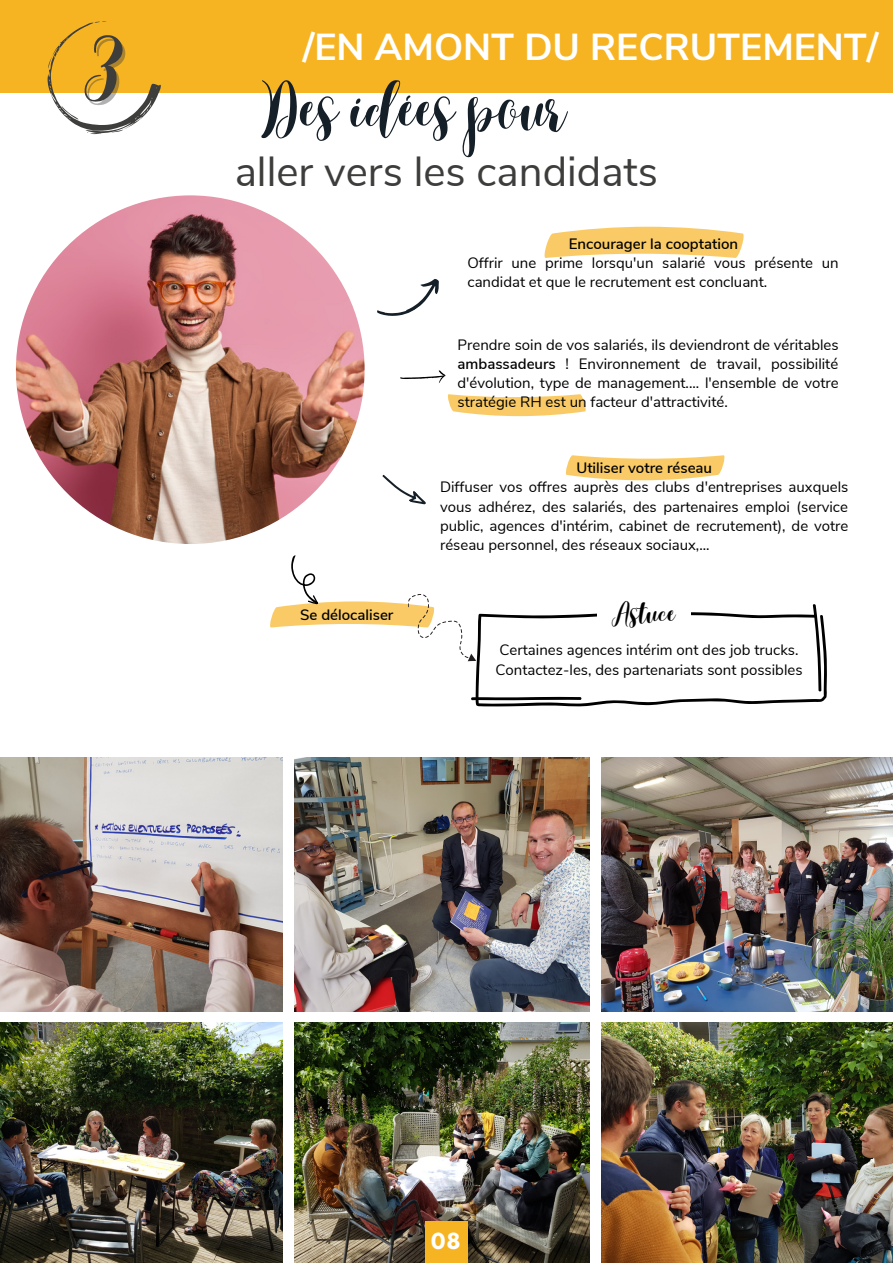
<style>
.page{position:relative;width:893px;height:1264px;background:#fff}
.page>*{position:absolute;margin:0;border:0;box-sizing:border-box;transform-origin:0 0}
.t1{font:300 50.55px "Best";color:#151f28}
.t2{font:42px "Nunito Sans";color:#3d3d3c}
.t3{font:700 37.5px "Nunito Sans";color:#fff}
.t4{font:300 22.5px "Best";color:#000}
.t5{font:700 19.65px "League Spartan";color:#fff}
.t6{font:15px/19px "Nunito Sans";color:#000;text-align:justify}
.t7{font:600 15px "Nunito Sans";color:#000}
.s1{font-weight:600}
</style>
<div class="page">
<img style="left:0;top:758px;width:283px;height:253px">
<img style="left:294px;top:758px;width:296px;height:253px">
<img style="left:601px;top:758px;width:291px;height:253px">
<img style="left:294px;top:1022px;width:296px;height:240px">
<img style="left:601px;top:1022px;width:291px;height:240px">
<img style="left:0;top:1022px;width:283px;height:240px">
<div style="left:424px;top:1221px;width:43px;height:40px;background:#f7b422"></div>
<svg style="left:544px;top:227px;width:200px;height:31px"></svg>
<img style="left:16px;top:195px;width:348px;height:349px;border-radius:50%">
<svg style="left:448px;top:394px;width:138px;height:22px"></svg>
<svg style="left:565px;top:455px;width:160px;height:25px"></svg>
<svg style="left:377px;top:279px;width:62px;height:37px"></svg>
<svg style="left:382px;top:474px;width:44px;height:31px"></svg>
<svg style="left:400px;top:370px;width:46px;height:13px"></svg>
<svg style="left:270px;top:555px;width:557px;height:151px"></svg>
<div style="left:0;top:0;width:892px;height:92px;background:#f7b422"></div>
<div style="left:424px;top:1255px;width:43px;height:7px;background:#f7b422"></div>
<svg style="left:47px;top:21px;width:114px;height:113px"></svg>
<h3 class="t3" style="left:302px;top:22px;width:577px">/EN AMONT DU RECRUTEMENT/</h3>
<h1 class="t1" style="left:262px;top:79px;width:306px">Des idées pour</h1>
<h2 class="t2" style="left:235px;top:144px;width:425px">aller vers les candidats</h2>
<p class="t7" style="left:568px;top:234px;width:171px">Encourager la cooptation</p>
<p class="t6" style="left:467px;top:254px;width:372px">Offrir une prime lorsqu'un salarié vous présente un candidat et que le recrutement est concluant.</p>
<p class="t6" style="left:457px;top:335px;width:382px">Prendre soin de vos salariés, ils deviendront de véritables <span class="s1">ambassadeurs</span> ! Environnement de travail, possibilité d'évolution, type de management.... l'ensemble de votre stratégie RH est un facteur d'attractivité.</p>
<p class="t7" style="left:576px;top:458px;width:137px">Utiliser votre réseau</p>
<p class="t6" style="left:440px;top:478px;width:410px">Diffuser vos offres auprès des clubs d'entreprises auxquels vous adhérez, des salariés, des partenaires emploi (service public, agences d'intérim, cabinet de recrutement), de votre réseau personnel, des réseaux sociaux,...</p>
<p class="t7" style="left:300px;top:605px;width:95px">Se délocaliser</p>
<h3 class="t4" style="left:612px;top:600px;width:65px">Astuce</h3>
<p class="t6" style="left:495px;top:641px;width:308px">Certaines agences intérim ont des job trucks.<br>Contactez-les, des partenariats sont possibles</p>
<h3 class="t5" style="left:431px;top:1230px;width:30px">08</h3>
</div>
